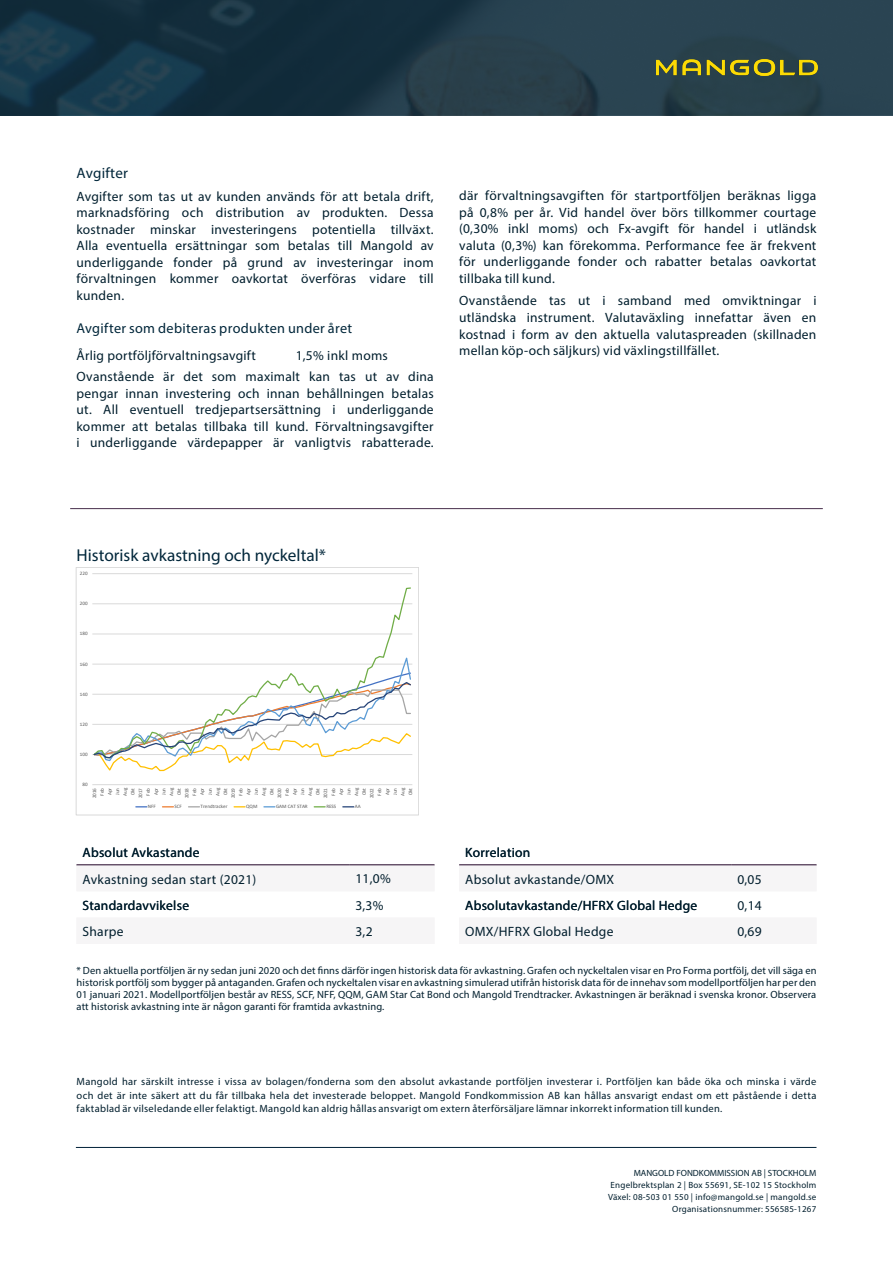
<style>
.page{position:relative;width:893px;height:1263px;background:#fff}
.page>*{position:absolute;margin:0;border:0;box-sizing:border-box;transform-origin:0 0}
.Rubrik___Graf{font:17.25px "Myriad Pro";color:#00263a}
.Rubrik{font:15px "Myriad Pro";letter-spacing:.015em;color:#00263a}
.Mellanrubrik{font:14.25px "Myriad Pro";letter-spacing:.025em;color:#00263a}
.Brödtext{font:13.5px/16.5px "Myriad Pro";letter-spacing:.02em;color:#011e2d;text-align:justify}
.Tabell_Korrelation{font:13.5px "Myriad Pro";letter-spacing:.02em;color:#011e2d}
.Uppställning___tabba{font:13.5px "Myriad Pro";letter-spacing:.02em;color:#011e2d}
.Brödtext_kursiv{font:10.5px/12px "Myriad Pro";letter-spacing:.01em;color:#011e2d;text-align:justify}
.Discalimer_text{font:10.5px/13.5px "Myriad Pro";letter-spacing:.025em;color:#011e2d;text-align:justify}
.t1{font:9px/12px "Myriad Pro";letter-spacing:.025em;color:#011e2d;text-align:right}
.t2{font:5.1px/7.6px "Calibri";color:#595959;text-align:right}
</style>
<div class="page">
<svg style="left:0;top:0;width:893px;height:115px;background:#1f3947"></svg>
<img style="left:657px;top:60px;width:160px;height:15px">
<hr style="left:76px;top:1147px;width:740px;height:1px;background:#002138">
<hr style="left:70px;top:508px;width:753px;height:1px;background:#482f4c">
<hr style="left:77px;top:865px;width:272px;height:1px;background:#482f4c">
<hr style="left:349px;top:865px;width:85px;height:1px;background:#482f4c">
<hr style="left:459px;top:865px;width:272px;height:1px;background:#482f4c">
<hr style="left:731px;top:865px;width:85px;height:1px;background:#482f4c">
<hr style="left:92px;top:573px;width:320px;height:1px;background:#d9d9d9">
<hr style="left:92px;top:784px;width:320px;height:1px;background:#d9d9d9">
<svg style="left:92px;top:587px;width:320px;height:168px"></svg>
<svg style="left:93px;top:653px;width:319px;height:119px"></svg>
<div style="left:76px;top:567px;width:343px;height:248px;border:1px solid #d9d9d9"></div>
<p class="Rubrik" style="left:77px;top:164px;width:53px">Avgifter</p>
<p class="Brödtext" style="left:77px;top:188px;width:359px">Avgifter som tas ut av kunden används för att betala drift, marknadsföring och distribution av produkten. Dessa kostnader minskar investeringens potentiella tillväxt.<br>Alla eventuella ersättningar som betalas till Mangold av underliggande fonder på grund av investeringar inom förvaltningen kommer oavkortat överföras vidare till kunden.</p>
<p class="Mellanrubrik" style="left:77px;top:320px;width:277px">Avgifter som debiteras produkten under året</p>
<p class="Uppställning___tabba" style="left:77px;top:348px;width:181px">Årlig portföljförvaltningsavgift</p>
<p class="Uppställning___tabba" style="left:296px;top:348px;width:94px">1,5% inkl moms</p>
<p class="Brödtext" style="left:77px;top:368px;width:359px">Ovanstående är det som maximalt kan tas ut av dina pengar innan investering och innan behållningen betalas ut. All eventuell tredjepartsersättning i underliggande kommer att betalas tillbaka till kund. Förvaltningsavgifter i underliggande värdepapper är vanligtvis rabatterade.</p>
<p class="Brödtext" style="left:459px;top:187px;width:359px">där förvaltningsavgiften för startportföljen beräknas ligga på 0,8% per år. Vid handel över börs tillkommer courtage (0,30% inkl moms) och Fx-avgift för handel i utländsk valuta (0,3%) kan förekomma. Performance fee är frekvent för underliggande fonder och rabatter betalas oavkortat tillbaka till kund.</p>
<p class="Brödtext" style="left:459px;top:292px;width:359px">Ovanstående tas ut i samband med omviktningar i utländska instrument. Valutaväxling innefattar även en kostnad i form av den aktuella valutaspreaden (skillnaden mellan köp-och säljkurs) vid växlingstillfället.</p>
<p class="Rubrik___Graf" style="left:77px;top:545px;width:251px">Historisk avkastning och nyckeltal*</p>
<p class="t2" style="left:80px;top:569px;width:9px">220</p>
<p class="t2" style="left:80px;top:600px;width:9px">200</p>
<p class="t2" style="left:80px;top:630px;width:9px">180</p>
<p class="t2" style="left:80px;top:660px;width:9px">160</p>
<p class="t2" style="left:80px;top:690px;width:9px">140</p>
<p class="t2" style="left:80px;top:720px;width:9px">120</p>
<p class="t2" style="left:80px;top:750px;width:9px">100</p>
<p class="t2" style="left:82px;top:780px;width:7px">80</p>
<p class="t2" style="left:90px;top:798px;width:12px;rotate:-90deg">2016<br>Feb<br>Apr<br>Jun<br>Aug<br>Okt<br>2017<br>Feb<br>Apr<br>Jun<br>Aug<br>Okt<br>2018<br>Feb<br>Apr<br>Jun<br>Aug<br>Okt<br>2019<br>Feb<br>Apr<br>Jun<br>Aug<br>Okt<br>2020<br>Feb<br>Apr<br>Jun<br>Aug<br>Okt<br>2021<br>Feb<br>Apr<br>Jun<br>Aug<br>Okt<br>2022<br>Feb<br>Apr<br>Jun<br>Aug<br>Okt</p>
<p class="t2" style="left:148px;top:803px;width:10px">NFF</p>
<p class="t2" style="left:175px;top:803px;width:9px">SCF</p>
<p class="t2" style="left:201px;top:803px;width:28px">Trendtracker</p>
<p class="t2" style="left:246px;top:803px;width:13px">QQM</p>
<p class="t2" style="left:276px;top:803px;width:33px">GAM CAT STAR</p>
<p class="t2" style="left:326px;top:803px;width:12px">RESS</p>
<p class="t2" style="left:355px;top:803px;width:7px">AA</p>
<p class="Tabell_Korrelation" style="left:83px;top:844px;width:118px">Absolut Avkastande</p>
<p class="Tabell_Korrelation" style="left:83px;top:871px;width:175px">Avkastning sedan start (2021)</p>
<p class="Tabell_Korrelation" style="left:355px;top:870px;width:37px">11,0%</p>
<p class="Tabell_Korrelation" style="left:83px;top:897px;width:108px">Standardavvikelse</p>
<p class="Tabell_Korrelation" style="left:355px;top:897px;width:30px">3,3%</p>
<p class="Tabell_Korrelation" style="left:83px;top:923px;width:42px">Sharpe</p>
<p class="Brödtext" style="left:355px;top:923px;width:19px">3,2</p>
<p class="Tabell_Korrelation" style="left:465px;top:844px;width:67px">Korrelation</p>
<p class="Tabell_Korrelation" style="left:465px;top:871px;width:150px">Absolut avkastande/OMX</p>
<p class="Brödtext" style="left:737px;top:870px;width:26px">0,05</p>
<p class="Tabell_Korrelation" style="left:465px;top:897px;width:234px">Absolutavkastande/HFRX Global Hedge</p>
<p class="Tabell_Korrelation" style="left:737px;top:897px;width:26px">0,14</p>
<p class="Tabell_Korrelation" style="left:465px;top:923px;width:150px">OMX/HFRX Global Hedge</p>
<p class="Brödtext" style="left:737px;top:923px;width:26px">0,69</p>
<p class="Brödtext_kursiv" style="left:77px;top:964px;width:741px">* Den aktuella portföljen är ny sedan juni 2020 och det finns därför ingen historisk data för avkastning. Grafen och nyckeltalen visar en Pro Forma portfölj, det vill säga en historisk portfölj som bygger på antaganden. Grafen och nyckeltalen visar en avkastning simulerad utifrån historisk data för de innehav som modellportföljen har per den 01 januari 2021. Modellportföljen består av RESS, SCF, NFF, QQM, GAM Star Cat Bond och Mangold Trendtracker. Avkastningen är beräknad i svenska kronor. Observera att historisk avkastning inte är någon garanti för framtida avkastning.</p>
<p class="Discalimer_text" style="left:77px;top:1075px;width:741px">Mangold har särskilt intresse i vissa av bolagen/fonderna som den absolut avkastande portföljen investerar i. Portföljen kan både öka och minska i värde och det är inte säkert att du får tillbaka hela det investerade beloppet. Mangold Fondkommission AB kan hållas ansvarigt endast om ett påstående i detta faktablad är vilseledande eller felaktigt. Mangold kan aldrig hållas ansvarigt om extern återförsäljare lämnar inkorrekt information till kunden.</p>
<p class="t1" style="left:608px;top:1166px;width:210px">MANGOLD FONDKOMMISSION AB | STOCKHOLM Engelbrektsplan 2 | Box 55691, SE-102 15 Stockholm Växel: 08-503 01 550 | info@mangold.se | mangold.se Organisationsnummer: 556585-1267</p>
</div>
